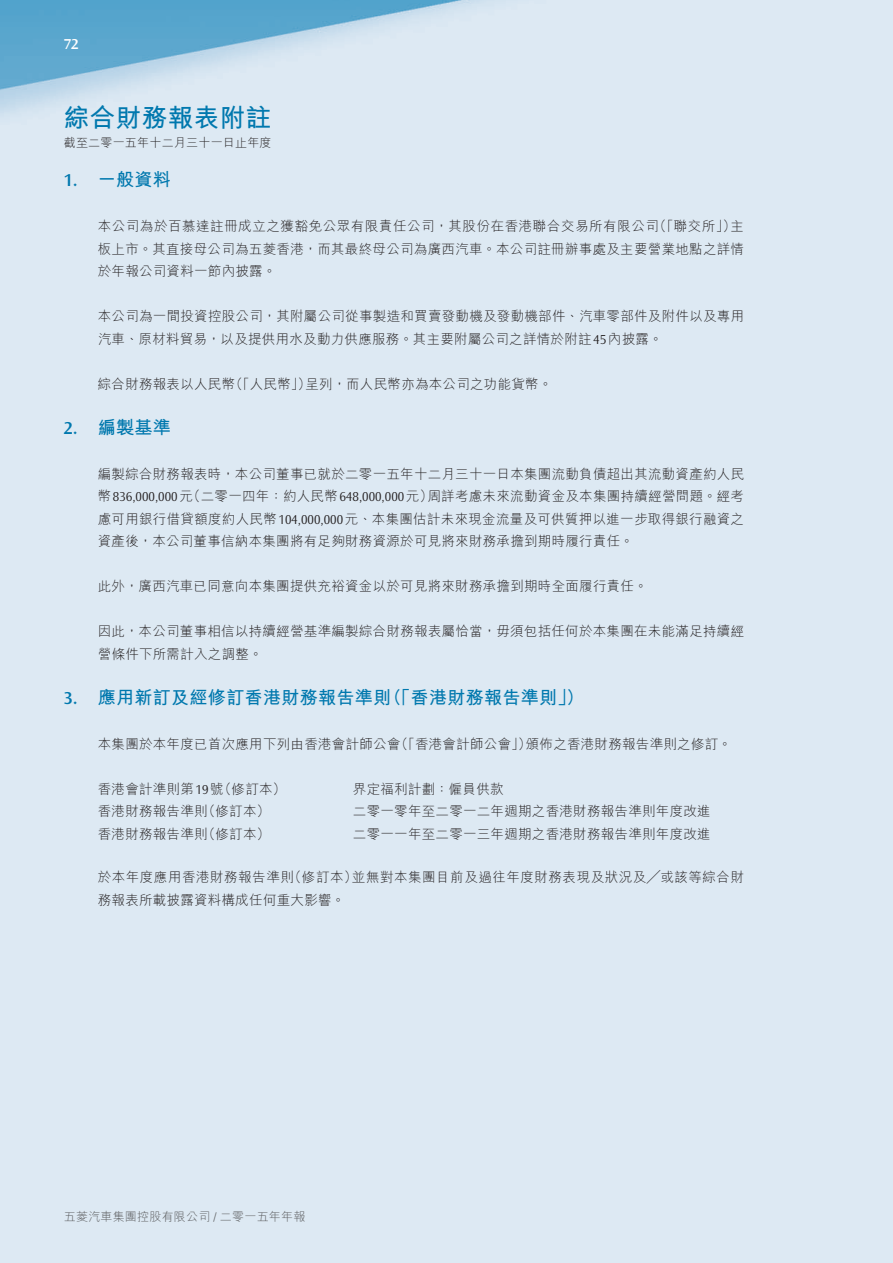
<style>
.page{position:relative;width:893px;height:1263px;background:#dde9f3}
.page>*{position:absolute;margin:0;border:0;box-sizing:border-box;transform-origin:0 0}
.t1{font:25.5px "M Hei HK Bold B5 pc H";letter-spacing:.02em;color:#0078ae}
.t2{font:18px "M Hei HK Bold B5 pc H";letter-spacing:.02em;color:#0078ae}
.t3{font:600 15px "Ocean Sans Std";color:#fff}
.t4{font:13.5px/22.5px "M Hei HK Light B5 pc H";letter-spacing:.02em;color:#231f20;text-align:justify}
.t5{font:13.5px/22.5px "M Hei HK Light B5 pc H";letter-spacing:.04em;color:#231f20}
.t6{font:12px "M Hei HK Light B5 pc H";letter-spacing:.02em;color:#58595b}
.t7{font:12px "M Hei HK Light B5 pc H";letter-spacing:.02em;color:#231f20}
.s1{font-family:"Ocean Sans Std";font-weight:600}
.s2{font-family:"Ocean Sans Std";font-weight:300}
</style>
<div class="page">
<p class="t3" style="left:64px;top:35px;width:17px">72</p>
<h1 class="t1" style="left:64px;top:107px;width:209px">綜合財務報表附註</h1>
<p class="t7" style="left:64px;top:138px;width:209px">截至二零一五年十二月三十一日止年度</p>
<h2 class="t2" style="left:64px;top:173px;width:109px"><span class="s1">1.</span> 一般資料</h2>
<p class="t4" style="left:98px;top:217px;width:648px">本公司為於百慕達註冊成立之獲豁免公眾有限責任公司，其股份在香港聯合交易所有限公司（「聯交所」）主板上市。其直接母公司為五菱香港，而其最終母公司為廣西汽車。本公司註冊辦事處及主要營業地點之詳情於年報公司資料一節內披露。</p>
<p class="t4" style="left:98px;top:307px;width:648px">本公司為一間投資控股公司，其附屬公司從事製造和買賣發動機及發動機部件、汽車零部件及附件以及專用汽車、原材料貿易，以及提供用水及動力供應服務。其主要附屬公司之詳情於附註<span class="s2">45</span>內披露。</p>
<p class="t4" style="left:98px;top:374px;width:456px">綜合財務報表以人民幣（「人民幣」）呈列，而人民幣亦為本公司之功能貨幣。</p>
<h2 class="t2" style="left:64px;top:420px;width:109px"><span class="s1">2.</span> 編製基準</h2>
<p class="t4" style="left:98px;top:464px;width:648px">編製綜合財務報表時，本公司董事已就於二零一五年十二月三十一日本集團流動負債超出其流動資產約人民幣<span class="s2">836,000,000</span>元（二零一四年：約人民幣<span class="s2">648,000,000</span>元）周詳考慮未來流動資金及本集團持續經營問題。經考慮可用銀行借貸額度約人民幣<span class="s2">104,000,000</span>元、本集團估計未來現金流量及可供質押以進一步取得銀行融資之資產後，本公司董事信納本集團將有足夠財務資源於可見將來財務承擔到期時履行責任。</p>
<p class="t4" style="left:98px;top:577px;width:551px">此外，廣西汽車已同意向本集團提供充裕資金以於可見將來財務承擔到期時全面履行責任。</p>
<p class="t4" style="left:98px;top:622px;width:648px">因此，本公司董事相信以持續經營基準編製綜合財務報表屬恰當，毋須包括任何於本集團在未能滿足持續經營條件下所需計入之調整。</p>
<h2 class="t2" style="left:64px;top:690px;width:522px"><span class="s1">3.</span> 應用新訂及經修訂香港財務報告準則（「香港財務報告準則」）</h2>
<p class="t4" style="left:98px;top:734px;width:635px">本集團於本年度已首次應用下列由香港會計師公會（「香港會計師公會」）頒佈之香港財務報告準則之修訂。</p>
<p class="t4" style="left:98px;top:779px;width:190px">香港會計準則第<span class="s2">19</span>號（修訂本）</p>
<p class="t4" style="left:353px;top:779px;width:152px">界定福利計劃：僱員供款</p>
<p class="t4" style="left:98px;top:802px;width:174px">香港財務報告準則（修訂本）</p>
<p class="t4" style="left:353px;top:802px;width:359px">二零一零年至二零一二年週期之香港財務報告準則年度改進</p>
<p class="t4" style="left:98px;top:824px;width:174px">香港財務報告準則（修訂本）</p>
<p class="t4" style="left:353px;top:824px;width:359px">二零一一年至二零一三年週期之香港財務報告準則年度改進</p>
<p class="t5" style="left:98px;top:867px;width:648px">於本年度應用香港財務報告準則（修訂本）並無對本集團目前及過往年度財務表現及狀況及╱或該等綜合財務報表所載披露資料構成任何重大影響。</p>
<p class="t6" style="left:64px;top:1211px;width:243px">五菱汽車集團控股有限公司 <span class="s2">/</span> 二零一五年年報</p>
</div>
